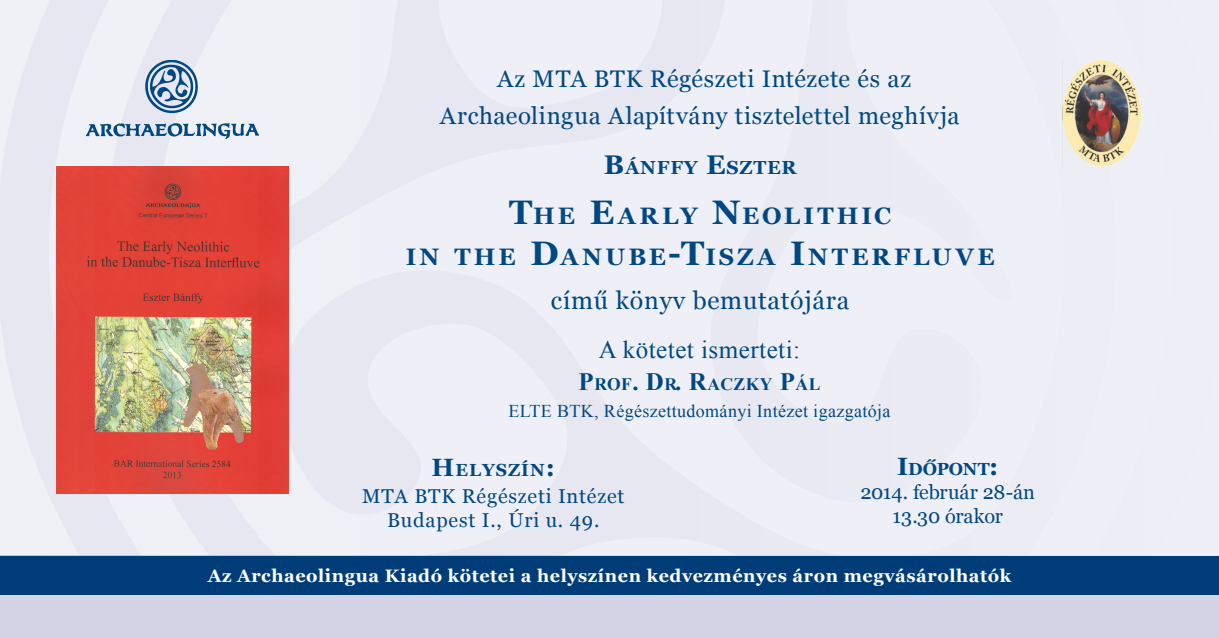
<style>
.page{position:relative;width:1219px;height:638px;background:#fff}
.page>*{position:absolute;margin:0;border:0;box-sizing:border-box;transform-origin:0 0}
.t1{font:25px "Georgia";letter-spacing:.03em;color:#014882}
.t2{font:25px "Times New Roman";letter-spacing:.02em;color:#014882}
.CHP_szerzo{font:24px/37px "Georgia";letter-spacing:.025em;color:#014882;text-align:center}
.CHP_szerzo-2{font:700 23.8px/40.8px "Georgia";letter-spacing:.135em;color:#014882;text-align:center}
.t3{font:20px "Georgia";letter-spacing:.04em;color:#014882}
.t4{font:20px/24px "Georgia";letter-spacing:-.015em;color:#014882;text-align:center}
.t5{font:700 18.9px "Georgia";letter-spacing:.045em;color:#014882}
.t6{font:700 18px "Georgia";letter-spacing:.03em;color:#fff}
.t7{font:18px "Times New Roman";letter-spacing:.02em;color:#014882}
.t8{font:700 17.5px "Georgia";letter-spacing:.055em;color:#014882}
.t9{font:700 17.5px "Times New Roman";letter-spacing:.03em;color:#014882}
.s1{font-size:27px}
.s2{font-size:34px}
.s3{font-size:25px}
</style>
<div class="page">
<img style="left:0;top:0;width:1219px;height:556px">
<div style="left:0;top:556px;width:1219px;height:39px;background:#003d78"></div>
<img style="left:57px;top:167px;width:231px;height:326px">
<div style="left:0;top:595px;width:1219px;height:43px;background:#d4d4e7"></div>
<img style="left:87px;top:60px;width:171px;height:78px">
<img style="left:1063px;top:60px;width:77px;height:106px">
<p class="CHP_szerzo" style="left:440px;top:61px;width:521px">Az MTA BTK Régészeti Intézete és az<br>Archaeolingua Alapítvány tisztelettel meghívja</p>
<p class="t5" style="left:604px;top:156px;width:194px"><span class="s1">B</span>ÁNFFY <span class="s1">E</span>SZTER</p>
<p class="CHP_szerzo-2" style="left:406px;top:195px;width:589px"><span class="s2">T</span>HE <span class="s2">E</span>ARLY <span class="s2">N</span>EOLITHIC<br>IN THE <span class="s2">D</span>ANUBE<span class="s2">-T</span>ISZA <span class="s2">I</span>NTERFLUVE</p>
<p class="t1" style="left:551px;top:285px;width:300px">című könyv bemutatójára</p>
<p class="t2" style="left:599px;top:332px;width:203px">A kötetet ismerteti:</p>
<p class="t9" style="left:579px;top:372px;width:243px"><span class="s3">P</span>ROF<span class="s3">. D</span>R<span class="s3">. R</span>ACZKY <span class="s3">P</span>ÁL</p>
<p class="t7" style="left:508px;top:398px;width:383px">ELTE BTK, Régészettudományi Intézet igazgatója</p>
<p class="t8" style="left:897px;top:458px;width:103px"><span class="s3">I</span>DŐPONT<span class="s3">:</span></p>
<p class="t4" style="left:860px;top:481px;width:176px">2014. február 28-án<br>13.30 órakor</p>
<p class="t8" style="left:432px;top:458px;width:125px"><span class="s3">H</span>ELYSZÍN<span class="s3">:</span></p>
<p class="t3" style="left:362px;top:484px;width:264px">MTA BTK Régészeti Intézet</p>
<p class="t3" style="left:387px;top:508px;width:214px">Budapest I., Úri u. 49.</p>
<p class="t6" style="left:208px;top:564px;width:805px">Az Archaeolingua Kiadó kötetei a helyszínen kedvezményes áron megvásárolhatók</p>
</div>
